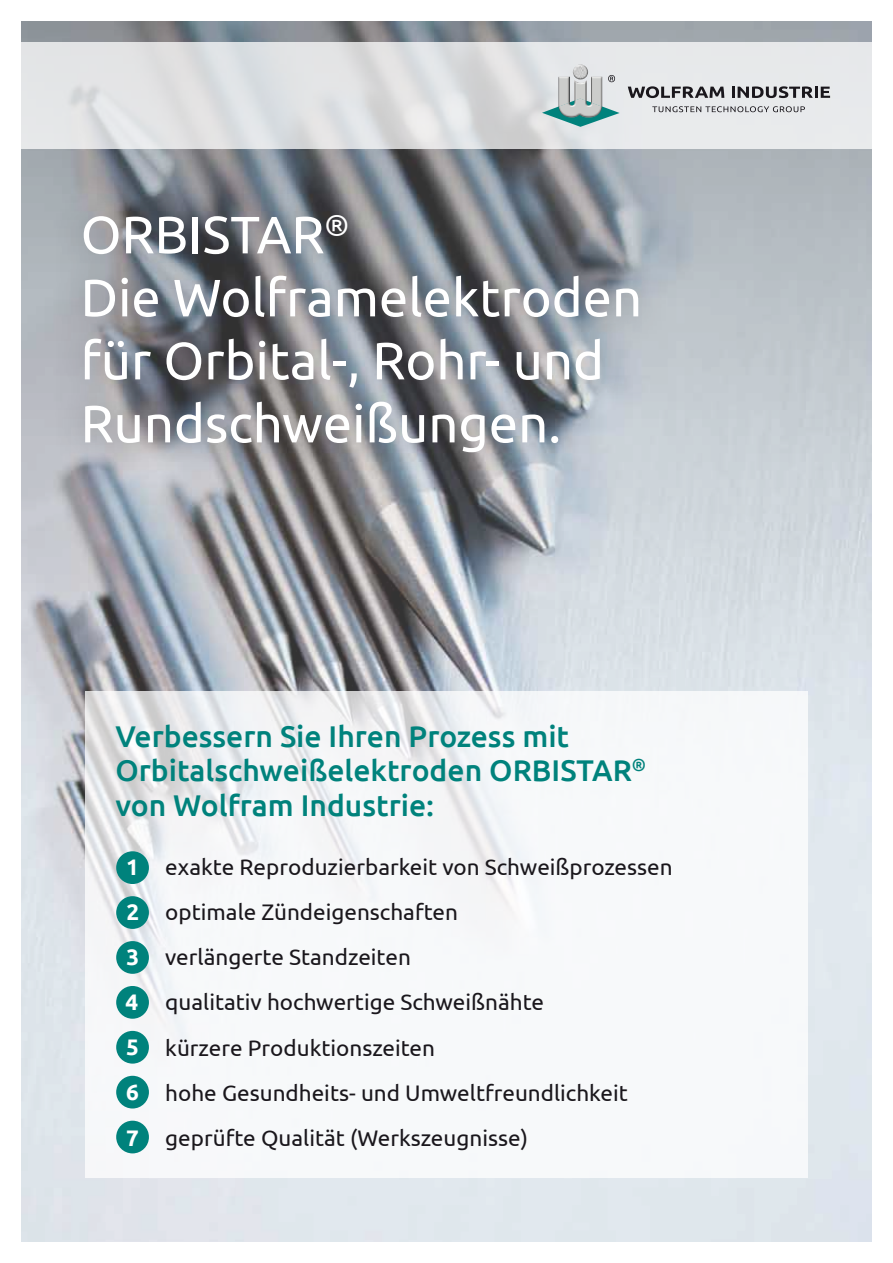
<style>
.page{position:relative;width:893px;height:1263px;background:#fff}
.page>*{position:absolute;margin:0;border:0;box-sizing:border-box;transform-origin:0 0}
.t1{font:52.5px/63px "Ubuntu";color:#fff}
.t2{font:500 30px/34.5px "Ubuntu";color:#00827c}
.t3{font:22.5px/45px "Ubuntu";color:#1a171c}
.t4{font:700 22.5px/45px "Ubuntu";color:#fff;text-align:justify}
</style>
<div class="page">
<img style="left:21px;top:21px;width:851px;height:1221px">
<svg style="left:85px;top:692px;width:723px;height:486px"></svg>
<svg style="left:21px;top:43px;width:851px;height:106px;background:#e1e2e4"></svg>
<svg style="left:628px;top:86px;width:96px;height:12px"></svg>
<svg style="left:732px;top:86px;width:98px;height:12px"></svg>
<svg style="left:652px;top:106px;width:153px;height:6px"></svg>
<svg style="left:542px;top:98px;width:78px;height:29px"></svg>
<img style="left:558px;top:77px;width:44px;height:30px">
<img style="left:559px;top:98px;width:43px;height:20px">
<img style="left:573px;top:64px;width:15px;height:16px;border-radius:8px">
<svg style="left:608px;top:75px;width:7px;height:7px"></svg>
<div style="left:50px;top:181px;width:622px;height:305px;background:#1a171c;opacity:.4"></div>
<div style="left:116px;top:1121px;width:33px;height:32px;background:#00827c;border-radius:50%"></div>
<div style="left:116px;top:1031px;width:33px;height:32px;background:#00827c;border-radius:50%"></div>
<div style="left:116px;top:986px;width:33px;height:33px;background:#00827c;border-radius:50%"></div>
<div style="left:116px;top:851px;width:33px;height:33px;background:#00827c;border-radius:50%"></div>
<div style="left:116px;top:941px;width:33px;height:33px;background:#00827c;border-radius:50%"></div>
<div style="left:116px;top:896px;width:33px;height:33px;background:#00827c;border-radius:50%"></div>
<div style="left:116px;top:1076px;width:33px;height:32px;background:#00827c;border-radius:50%"></div>
<h1 class="t1" style="left:81px;top:202px;width:563px">ORBISTAR<sup>®<br></sup>Die Wolframelektroden für Orbital-, Rohr- und<br>Rundschweißungen.</h1>
<h2 class="t2" style="left:115px;top:718px;width:532px">Verbessern Sie Ihren Prozess mit<br>Orbitalschweißelektroden ORBISTAR<sup>® </sup>von Wolfram Industrie:</h2>
<p class="t4" style="left:126px;top:845px;width:15px">1<br>2<br>3<br>4<br>5<br>6<br>7</p>
<p class="t3" style="left:165px;top:844px;width:509px">exakte Reproduzierbarkeit von Schweißprozessen optimale Zündeigenschaften<br>verlängerte Standzeiten<br>qualitativ hochwertige Schweißnähte<br>kürzere Produktionszeiten<br>hohe Gesundheits- und Umweltfreundlichkeit geprüfte Qualität (Werkszeugnisse)</p>
</div>
